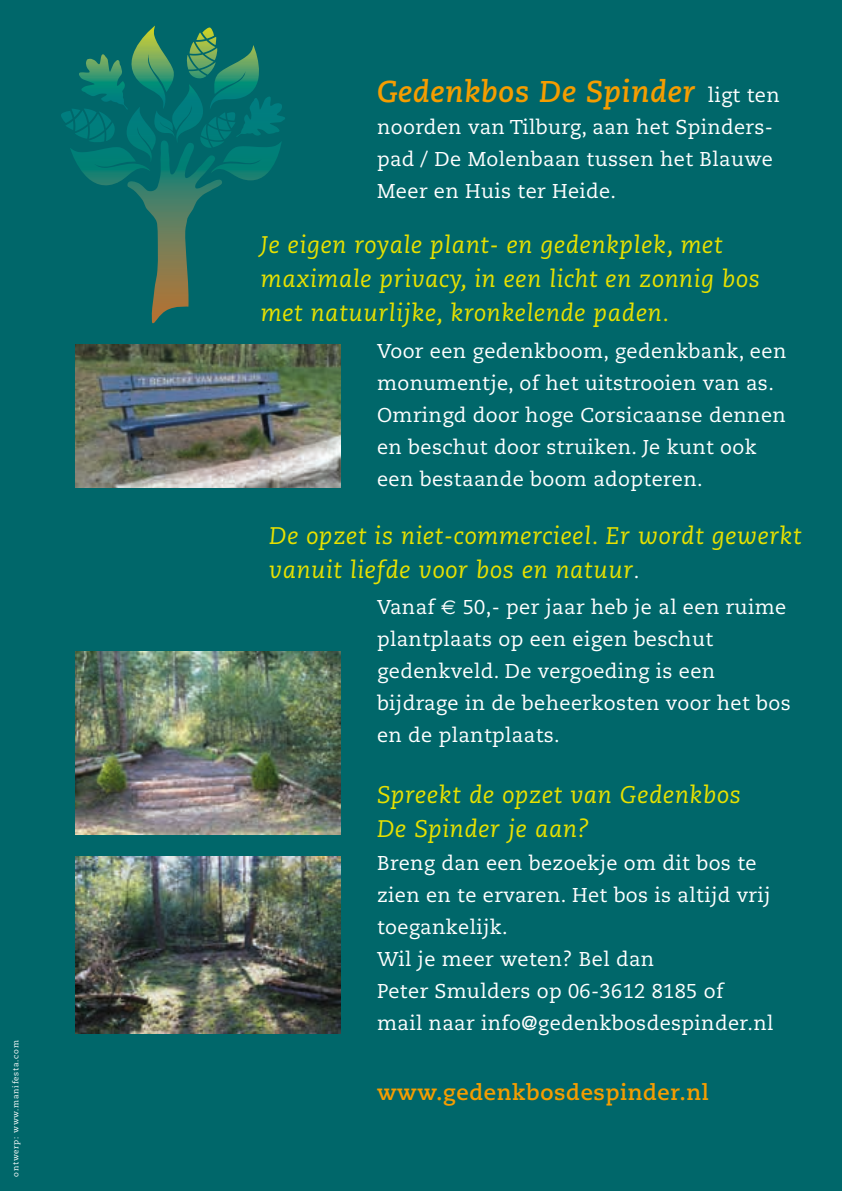
<style>
.page{position:relative;width:842px;height:1191px;background:#00676a}
.page>*{position:absolute;margin:0;border:0;box-sizing:border-box;transform-origin:0 0}
.t1{font:italic 700 30px "Caecilia";letter-spacing:.02em;color:#f59d00}
.t2{font:italic 24px/34px "Caecilia";letter-spacing:.03em;color:#e8e100}
.t3{font:700 22px "Caecilia";letter-spacing:.03em;color:#f59d00}
.t4{font:20px/32px "Caecilia";letter-spacing:.02em;color:#fff}
.t5{font:8px "Caecilia";letter-spacing:.09em;color:#fff}
.s1{font-weight:400;font-style:normal;font-size:20px;color:#fff}
.s2{font-style:normal;font-size:20px;color:#fff}
.s3{font-family:"Euro Sans"}
</style>
<div class="page">
<img style="left:75px;top:651px;width:265px;height:184px">
<img style="left:75px;top:856px;width:265px;height:177px">
<img style="left:75px;top:344px;width:265px;height:143px">
<svg style="left:121px;top:26px;width:95px;height:83px"></svg>
<p class="t5" style="left:11px;top:1176px;width:138px;rotate:-90deg">ontwerp: www.manifesta.com</p>
<h1 class="t1" style="left:377px;top:74px;width:404px">Gedenkbos De Spinder <span class="s1">ligt ten</span></h1>
<p class="t4" style="left:377px;top:111px;width:398px;text-align:justify">noorden van Tilburg, aan het Spinders&shy;pad / De Molenbaan tussen het Blauwe Meer en Huis ter Heide.</p>
<p class="t2" style="left:261px;top:228px;width:501px">Je eigen royale plant- en gedenkplek, met maximale privacy, in een licht en zonnig bos met natuurlijke, kronkelende paden.</p>
<p class="t4" style="left:377px;top:335px;width:411px">Voor een gedenkboom, gedenkbank, een monumentje, of het uitstrooien van as.<br>Omringd door hoge Corsicaanse dennen en beschut door struiken. Je kunt ook een bestaande boom adopteren.</p>
<p class="t2" style="left:269px;top:519px;width:534px">De opzet is niet-commercieel. Er wordt gewerkt vanuit liefde voor bos en natuur<span class="s2">.</span></p>
<p class="t4" style="left:377px;top:591px;width:415px">Vanaf <span class="s3">€</span> 50,- per jaar heb je al een ruime plantplaats op een eigen beschut gedenkveld. De vergoeding is een bijdrage in de beheerkosten voor het bos en de plantplaats.</p>
<p class="t2" style="left:377px;top:778px;width:365px">Spreekt de opzet van Gedenkbos<br>De Spinder je aan?</p>
<p class="t4" style="left:377px;top:847px;width:398px">Breng dan een bezoekje om dit bos te zien en te ervaren. Het bos is altijd vrij toegankelijk.<br>Wil je meer weten? Bel dan<br>Peter Smulders op 06-3612 8185 of mail naar info@gedenkbosdespinder.nl</p>
<p class="t3" style="left:377px;top:1079px;width:333px">www.gedenkbosdespinder.nl</p>
</div>
